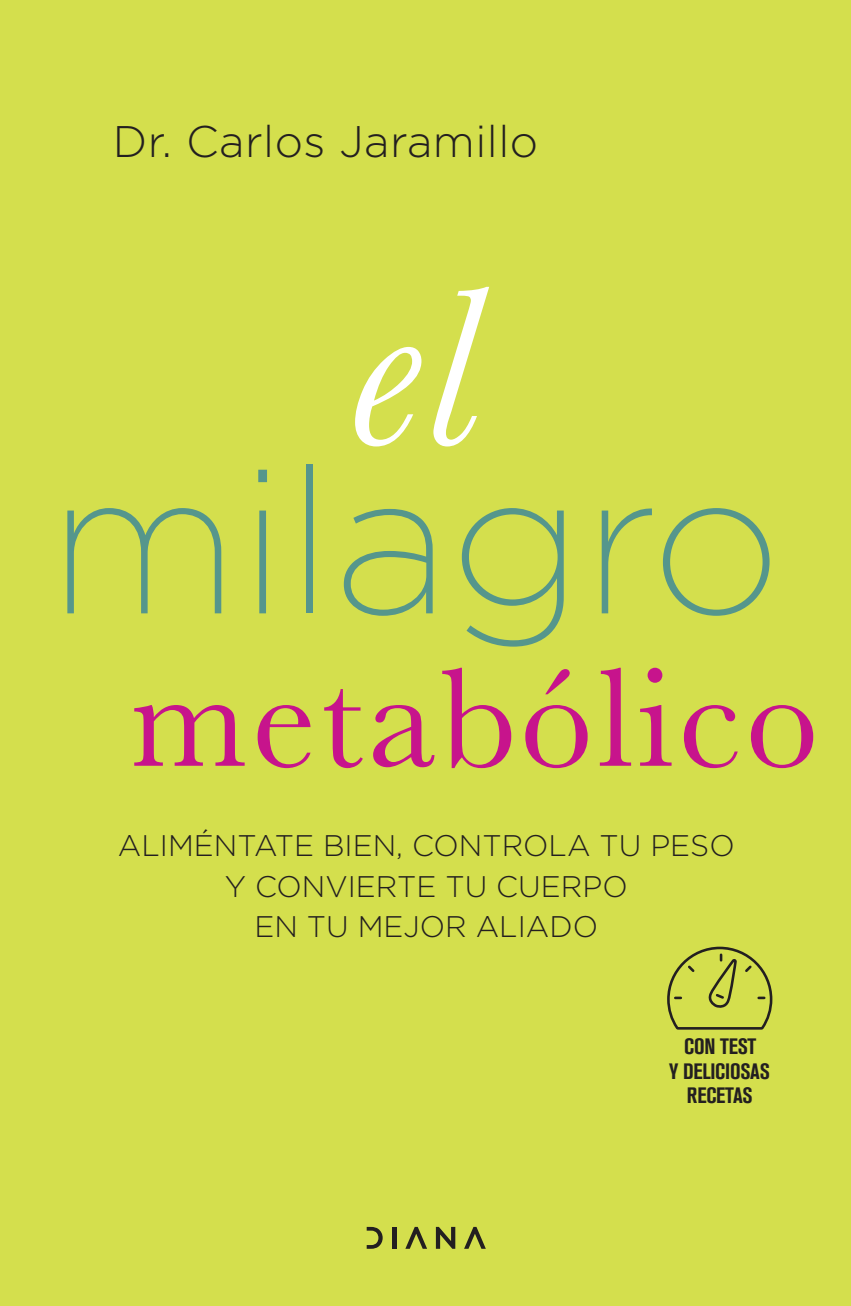
<style>
.page{position:relative;width:851px;height:1306px;background:#fff}
.page>*{position:absolute;margin:0;border:0;box-sizing:border-box;transform-origin:0 0}
.t1{font:italic 233px "Baskerville";color:#fff}
.t2{font:200 204px "Gotham";color:#55968c}
.t3{font:146px "Baskerville";letter-spacing:.03em;color:#c7148c}
.t4{font:300 44.2px "Gotham";letter-spacing:.01em;color:#231f20}
.t5{font:300 29.8px/40.4px "Gotham";color:#231f20;text-align:center}
.t6{font:700 condensed 22px/24.4px "Akzidenz Grotesk BQ";letter-spacing:-.01em;color:#231f20;text-align:center}
</style>
<div class="page">
<div style="left:0;top:0;width:850px;height:1306px;background:#d4df4d"></div>
<hr style="left:392px;top:1227px;width:4px;height:22px;background:#231f20">
<svg style="left:405px;top:1227px;width:22px;height:22px"></svg>
<svg style="left:436px;top:1227px;width:19px;height:22px"></svg>
<svg style="left:464px;top:1227px;width:21px;height:22px"></svg>
<svg style="left:366px;top:1227px;width:16px;height:22px"></svg>
<svg style="left:667px;top:946px;width:106px;height:84px"></svg>
<h3 class="t4" style="left:113px;top:118px;width:427px">Dr. Carlos Jaramillo</h3>
<h1 class="t1" style="left:350px;top:231px;width:130px">el</h1>
<h2 class="t2" style="left:48px;top:431px;width:734px">milagro</h2>
<h3 class="t3" style="left:130px;top:632px;width:689px">metabólico</h3>
<p class="t5" style="left:118px;top:825px;width:618px">ALIMÉNTATE BIEN, CONTROLA TU PESO<br>Y CONVIERTE TU CUERPO<br>EN TU MEJOR ALIADO</p>
<p class="t6" style="left:669px;top:1034px;width:102px">CON TEST<br>Y DELICIOSAS<br>RECETAS</p>
</div>
